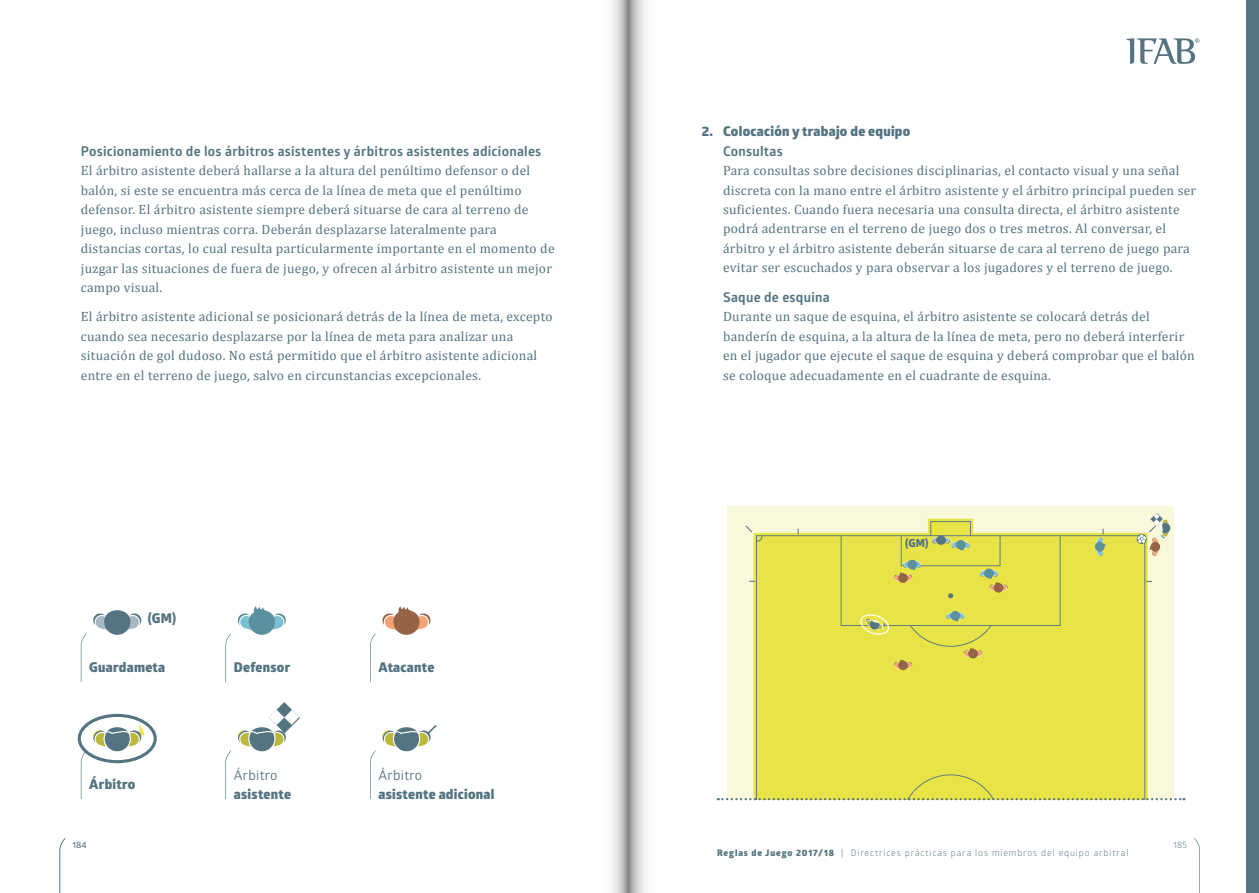
<style>
.page{position:relative;width:1259px;height:893px;background:#fff}
.page>*{position:absolute;margin:0;border:0;box-sizing:border-box;transform-origin:0 0}
.t1{font:13.5px/19.5px "Cambria";letter-spacing:.02em;color:#547482}
.t2{font:800 13.5px "Glober";letter-spacing:.02em;color:#547482}
.t3{font:700 13.5px "Glober";letter-spacing:.02em;color:#547482}
.t4{font:13.5px "Glober";letter-spacing:.02em;color:#547482}
.t5{font:800 11.1px "Glober";color:#547482}
.t6{font:9px "Glober";letter-spacing:.1em;color:#547482}
.s1{font-weight:800}
</style>
<div class="page">
<svg style="left:1194px;top:838px;width:6px;height:55px"></svg>
<svg style="left:1126px;top:38px;width:73px;height:26px"></svg>
<svg style="left:60px;top:838px;width:5px;height:55px"></svg>
<svg style="left:81px;top:613px;width:61px;height:69px"></svg>
<div style="left:104px;top:610px;width:26px;height:25px;background:#547482;border-radius:50%"></div>
<svg style="left:78px;top:714px;width:79px;height:85px"></svg>
<svg style="left:225px;top:633px;width:6px;height:49px"></svg>
<div style="left:249px;top:610px;width:26px;height:25px;background:#5b909f;border-radius:50%"></div>
<svg style="left:237px;top:606px;width:49px;height:26px"></svg>
<svg style="left:225px;top:750px;width:6px;height:49px"></svg>
<svg style="left:237px;top:702px;width:63px;height:50px"></svg>
<svg style="left:370px;top:633px;width:6px;height:49px"></svg>
<svg style="left:393px;top:610px;width:26px;height:25px"></svg>
<svg style="left:382px;top:606px;width:49px;height:26px"></svg>
<svg style="left:370px;top:725px;width:66px;height:74px"></svg>
<div style="left:727px;top:507px;width:447px;height:292px;background:#f9f8db"></div>
<svg style="left:752px;top:518px;width:396px;height:280px"></svg>
<div style="left:756px;top:521px;width:389px;height:277px;background:#e8e347"></div>
<svg style="left:948px;top:593px;width:5px;height:5px"></svg>
<svg style="left:745px;top:524px;width:8px;height:9px"></svg>
<svg style="left:859px;top:613px;width:31px;height:23px"></svg>
<div style="left:968px;top:649px;width:10px;height:9px;background:#956447;border-radius:50%"></div>
<svg style="left:964px;top:648px;width:18px;height:9px"></svg>
<div style="left:898px;top:661px;width:10px;height:9px;background:#996a47;border-radius:50%"></div>
<svg style="left:894px;top:659px;width:18px;height:10px"></svg>
<svg style="left:993px;top:583px;width:10px;height:10px"></svg>
<svg style="left:1137px;top:513px;width:33px;height:43px"></svg>
<div style="left:984px;top:569px;width:10px;height:9px;background:#5b909f;border-radius:50%"></div>
<svg style="left:979px;top:570px;width:28px;height:21px"></svg>
<svg style="left:946px;top:612px;width:18px;height:10px"></svg>
<svg style="left:894px;top:561px;width:27px;height:21px"></svg>
<svg style="left:1096px;top:529px;width:9px;height:27px"></svg>
<svg style="left:931px;top:537px;width:39px;height:14px"></svg>
<div style="left:936px;top:535px;width:10px;height:10px;background:#547482;border-radius:50%"></div>
<svg style="left:718px;top:798px;width:466px;height:2px"></svg>
<div style="left:1246px;top:0;width:13px;height:893px;background:#547482"></div>
<svg style="left:612px;top:0;width:35px;height:893px"></svg>
<p class="t3" style="left:81px;top:141px;width:462px">Posicionamiento de los árbitros asistentes y árbitros asistentes adicionales</p>
<p class="t1" style="left:81px;top:161px;width:475px">El árbitro asistente deberá hallarse a la altura del penúltimo defensor o del balón, si este se encuentra más cerca de la línea de meta que el penúltimo defensor. El árbitro asistente siempre deberá situarse de cara al terreno de juego, incluso mientras corra. Deberán desplazarse lateralmente para distancias cortas, lo cual resulta particularmente importante en el momento de juzgar las situaciones de fuera de juego, y ofrecen al árbitro asistente un mejor campo visual.</p>
<p class="t1" style="left:81px;top:307px;width:473px">El árbitro asistente adicional se posicionará detrás de la línea de meta, excepto cuando sea necesario desplazarse por la línea de meta para analizar una situación de gol dudoso. No está permitido que el árbitro asistente adicional entre en el terreno de juego, salvo en circunstancias excepcionales.</p>
<p class="t2" style="left:148px;top:609px;width:30px">(GM)</p>
<p class="t2" style="left:89px;top:657px;width:77px">Guardameta</p>
<p class="t2" style="left:89px;top:774px;width:47px">Árbitro</p>
<p class="t2" style="left:234px;top:657px;width:58px">Defensor</p>
<p class="t4" style="left:234px;top:765px;width:45px">Árbitro</p>
<p class="t2" style="left:234px;top:784px;width:59px">asistente</p>
<p class="t2" style="left:378px;top:657px;width:57px">Atacante</p>
<p class="t4" style="left:378px;top:765px;width:45px">Árbitro</p>
<p class="t2" style="left:378px;top:784px;width:117px">asistente adicional</p>
<p class="t2" style="left:702px;top:121px;width:210px">2. Colocación y trabajo de equipo</p>
<p class="t3" style="left:723px;top:141px;width:61px">Consultas</p>
<p class="t1" style="left:723px;top:161px;width:474px">Para consultas sobre decisiones disciplinarias, el contacto visual y una señal discreta con la mano entre el árbitro asistente y el árbitro principal pueden ser suficientes. Cuando fuera necesaria una consulta directa, el árbitro asistente podrá adentrarse en el terreno de juego dos o tres metros. Al conversar, el árbitro y el árbitro asistente deberán situarse de cara al terreno de juego para evitar ser escuchados y para observar a los jugadores y el terreno de juego.</p>
<p class="t3" style="left:723px;top:287px;width:108px">Saque de esquina</p>
<p class="t1" style="left:723px;top:307px;width:473px">Durante un saque de esquina, el árbitro asistente se colocará detrás del banderín de esquina, a la altura de la línea de meta, pero no deberá interferir en el jugador que ejecute el saque de esquina y deberá comprobar que el balón se coloque adecuadamente en el cuadrante de esquina.</p>
<p class="t5" style="left:905px;top:534px;width:25px">(GM)</p>
<p class="t6" style="left:72px;top:838px;width:16px">184</p>
<p class="t6" style="left:1173px;top:838px;width:15px">185</p>
<p class="t6" style="left:717px;top:846px;width:413px"><span class="s1">Reglas de Juego 2017/18</span> | Directrices prácticas para los miembros del equipo arbitral</p>
</div>
